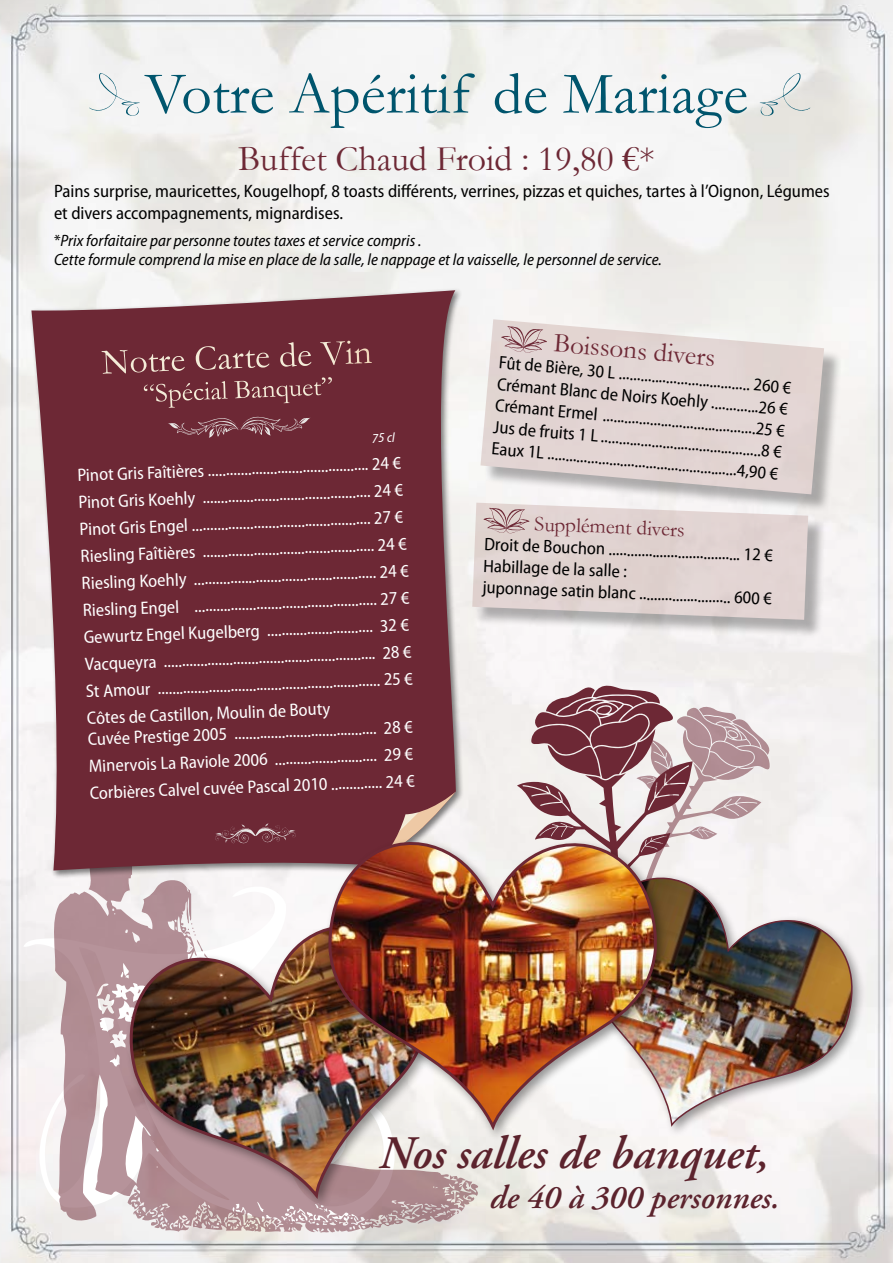
<style>
.page{position:relative;width:893px;height:1263px;background:#fff}
.page>*{position:absolute;margin:0;border:0;box-sizing:border-box;transform-origin:0 0}
.t1{font:60px "Garamond";color:#00556d}
.t2{font:italic 600 46.5px "Adobe Garamond Pro";color:#5c232d}
.t3{font:36px "Garamond";color:#6d2835}
.t4{font:36px "Garamond";color:#fff}
.t5{font:italic 600 33px "Adobe Garamond Pro";color:#5c232d}
.t6{font:27px "Garamond";color:#fff}
.t7{font:27px "Garamond";color:#6d2835}
.t8{font:21px "Garamond";color:#6d2835}
.t9{font:semi-condensed 18px/27px "Myriad Pro";color:#fff}
.t10{font:semi-condensed 18px/21.6px "Myriad Pro";color:#000}
.t11{font:italic semi-condensed 16.5px/19.8px "Myriad Pro";color:#000}
.t12{font:italic semi-condensed 13.5px "Myriad Pro";color:#fff}
.s1{font-style:normal}
</style>
<div class="page">
<img style="left:0;top:0;width:893px;height:1263px">
<svg style="left:491px;top:322px;width:358px;height:197px;fill:#f3f0ee"></svg>
<svg style="left:491px;top:319px;width:333px;height:175px;background:#e1d5d3"></svg>
<svg style="left:491px;top:505px;width:342px;height:140px;fill:#f1eeee"></svg>
<svg style="left:23px;top:886px;width:29px;height:337px;fill:#f5f1f1"></svg>
<svg style="left:89px;top:73px;width:51px;height:43px"></svg>
<svg style="left:760px;top:73px;width:50px;height:43px"></svg>
<svg style="left:517px;top:685px;width:253px;height:188px"></svg>
<svg style="left:52px;top:891px;width:271px;height:343px;fill:#b6939a"></svg>
<svg style="left:150px;top:891px;width:38px;height:9px"></svg>
<svg style="left:139px;top:909px;width:11px;height:5px"></svg>
<div style="left:125px;top:920px;width:375px;height:343px;background:#000;opacity:.4"></div>
<img style="left:129px;top:923px;width:301px;height:280px">
<div style="left:581px;top:873px;width:312px;height:334px;background:#000;opacity:.4"></div>
<img style="left:677px;top:877px;width:178px;height:252px">
<div style="left:29px;top:287px;width:462px;height:604px;background:#000;opacity:.5"></div>
<svg style="left:31px;top:290px;width:425px;height:580px;background:#783945"></svg>
<svg style="left:374px;top:791px;width:82px;height:45px;background:#9d6f70"></svg>
<svg style="left:168px;top:416px;width:143px;height:22px;background:#7e424d"></svg>
<svg style="left:215px;top:823px;width:81px;height:20px;background:#7c404b"></svg>
<svg style="left:472px;top:503px;width:336px;height:117px;background:#ded2d0"></svg>
<svg style="left:501px;top:326px;width:46px;height:31px"></svg>
<div style="left:323px;top:837px;width:354px;height:313px;background:#000;opacity:.4"></div>
<img style="left:327px;top:836px;width:331px;height:298px">
<h1 class="t1" style="left:145px;top:53px;width:605px">Votre Apéritif de Mariage</h1>
<h3 class="t3" style="left:238px;top:135px;width:418px">Buffet Chaud Froid : 19,80 €*</h3>
<p class="t10" style="left:54px;top:180px;width:777px">Pains surprise, mauricettes, Kougelhopf, 8 toasts différents, verrines, pizzas et quiches, tartes à l’Oignon, Légumes et divers accompagnements, mignardises.</p>
<p class="t11" style="left:54px;top:230px;width:609px"><span class="s1">*</span>Prix forfaitaire par personne toutes taxes et service compris .<br>Cette formule comprend la mise en place de la salle, le nappage et la vaisselle, le personnel de service.</p>
<h3 class="t4" style="left:101px;top:337px;width:272px;rotate:-2deg">Notre Carte de Vin</h3>
<h3 class="t6" style="left:142px;top:375px;width:192px;rotate:-2deg">“Spécial Banquet”</h3>
<p class="t12" style="left:372px;top:430px;width:24px;rotate:-2deg">75 cl</p>
<p class="t9" style="left:77px;top:461px;width:330px;rotate:-2deg">Pinot Gris Faîtières ............................................ 24 € Pinot Gris Koehly .............................................. 24 € Pinot Gris Engel ................................................. 27 € Riesling Faîtières ............................................... 24 € Riesling Koehly .................................................. 24 € Riesling Engel .................................................. 27 € Gewurtz Engel Kugelberg ............................. 32 € Vacqueyra .......................................................... 28 € St Amour ............................................................. 25 € Côtes de Castillon, Moulin de Bouty</p>
<p class="t9" style="left:87px;top:724px;width:327px;text-align:justify;rotate:-2deg">Cuvée Prestige 2005 ....................................... 28 € Minervois La Raviole 2006 ............................ 29 € Corbières Calvel cuvée Pascal 2010 .............. 24 €</p>
<h3 class="t7" style="left:555px;top:325px;width:163px;rotate:5deg">Boissons divers</h3>
<p class="t10" style="left:500px;top:351px;width:295px;rotate:5deg">Fût de Bière, 30 L .................................... 260 € Crémant Blanc de Noirs Koehly .............26 € Crémant Ermel ..........................................25 € Jus de fruits 1 L ............................................8 € Eaux 1L ....................................................4,90 €</p>
<p class="t8" style="left:535px;top:510px;width:152px;rotate:2deg">Supplément divers</p>
<p class="t10" style="left:484px;top:534px;width:291px;rotate:2deg">Droit de Bouchon .................................... 12 €<br>Habillage de la salle :<br>juponnage satin blanc ......................... 600 €</p>
<h2 class="t2" style="left:379px;top:1126px;width:391px">Nos salles de banquet,</h2>
<h3 class="t5" style="left:490px;top:1179px;width:291px">de 40 à 300 personnes.</h3>
</div>
